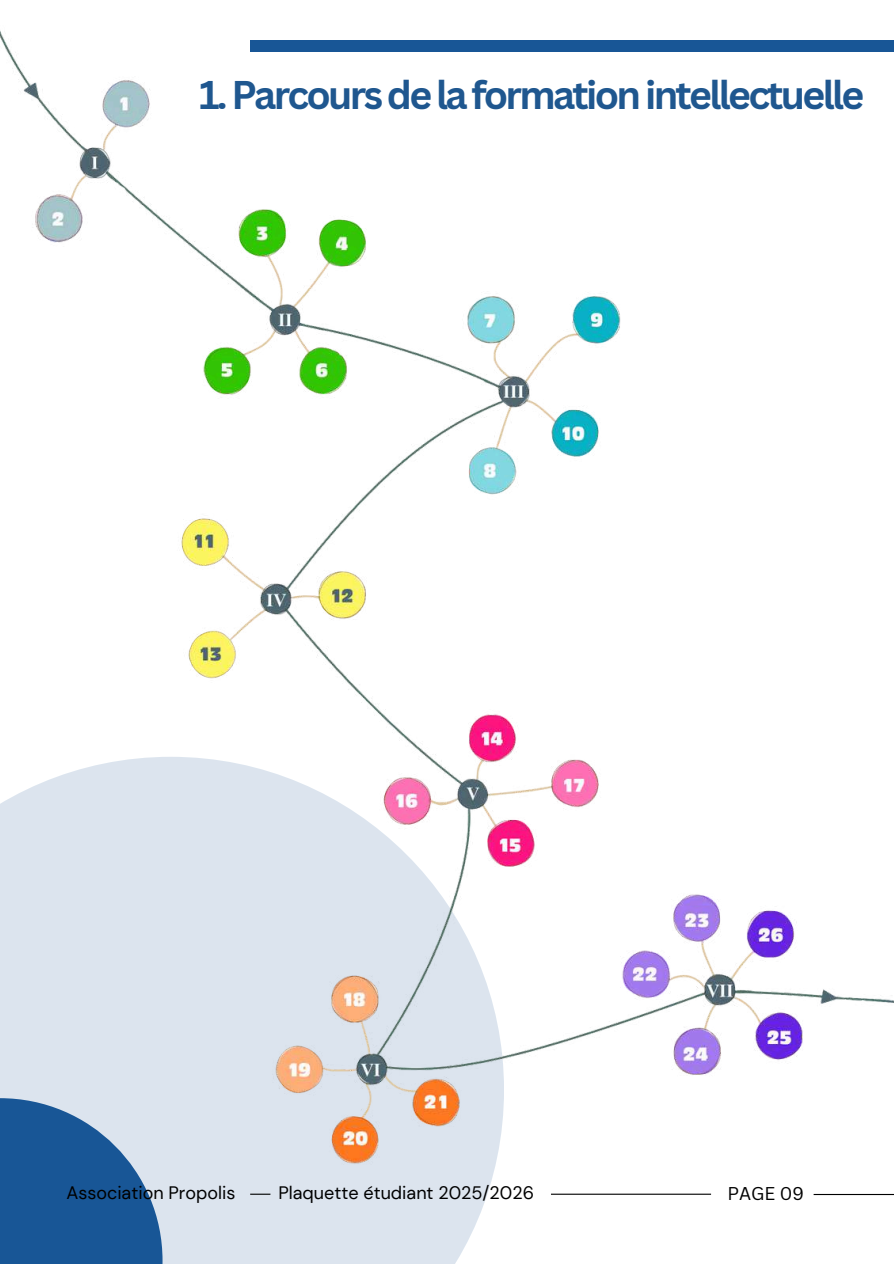
<style>
.page{position:relative;width:894px;height:1264px;background:#fff}
.page>*{position:absolute;margin:0;border:0;box-sizing:border-box;transform-origin:0 0}
.t1{font:700 39px "Canva Sans";letter-spacing:-.07em;color:#1f578f}
.t2{font:18px "DM Sans";color:#000}
.t3{font:18px "Canva Sans";color:#000}
</style>
<div class="page">
<img style="left:0;top:30px;width:893px;height:1233px">
<div style="left:250px;top:40px;width:643px;height:12px;background:#185696"></div>
<svg style="left:250px;top:1193px;width:20px;height:1px"></svg>
<hr style="left:551px;top:1193px;width:159px;height:1px;background:#000">
<hr style="left:813px;top:1193px;width:80px;height:1px;background:#000">
<h1 class="t1" style="left:199px;top:68px;width:666px">1. Parcours de la formation intellectuelle</h1>
<p class="t2" style="left:66px;top:1181px;width:170px">Association Propolis</p>
<p class="t2" style="left:278px;top:1181px;width:257px">Plaquette étudiant 2025/2026</p>
<p class="t3" style="left:727px;top:1181px;width:78px">PAGE 09</p>
</div>
